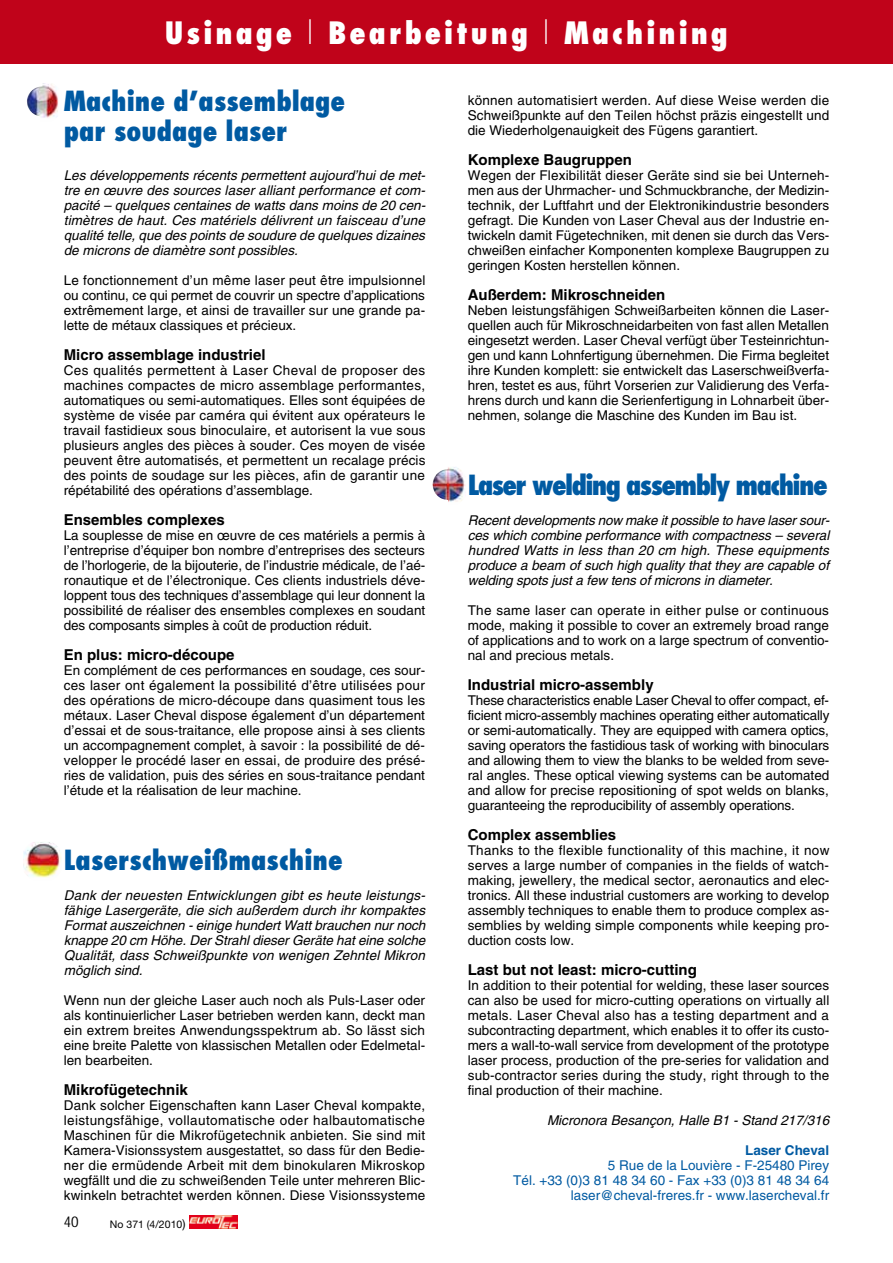
<style>
.page{position:relative;width:893px;height:1263px;background:#fff}
.page>*{position:absolute;margin:0;border:0;box-sizing:border-box;transform-origin:0 0}
.t1{font:800 condensed 30px "Futura";letter-spacing:.1em;color:#fff}
.t2{font:800 condensed 27px/30px "Futura";color:#005aa2}
.t3{font:800 condensed 27px "Futura";letter-spacing:-.06em;color:#005aa2}
.t4{font:700 15px "Helvetica";color:#000}
.t5{font:13.5px/15px "Helvetica";color:#000;text-align:justify}
.t6{font:italic 13.5px/15px "Helvetica";color:#000;text-align:justify}
.t7{font:13.5px/15px "Helvetica";color:#005aa2;text-align:right}
.t8{font:700 13.5px "Helvetica";color:#005aa2}
.t9{font:10.5px "Helvetica Neue";color:#000}
.s1{font-weight:300;font-stretch:normal}
.s2{font-size:12px}
</style>
<div class="page">
<svg style="left:189px;top:1215px;width:49px;height:13px"></svg>
<img style="left:190px;top:1215px;width:47px;height:13px">
<img style="left:27px;top:83px;width:32px;height:35px">
<img style="left:432px;top:467px;width:34px;height:35px">
<img style="left:23px;top:842px;width:38px;height:38px;border-radius:10px">
<div style="left:0;top:0;width:893px;height:64px;background:#c0031a"></div>
<h1 class="t1" style="left:165px;top:20px;width:565px">Usinage <span class="s1">l</span> Bearbeitung <span class="s1">l</span> Machining</h1>
<h2 class="t2" style="left:64px;top:88px;width:283px">Machine d’assemblage par soudage laser</h2>
<p class="t6" style="left:64px;top:169px;width:363px">Les développements récents permettent aujourd’hui de met&shy;tre en œuvre des sources laser alliant performance et com&shy;pacité – quelques centaines de watts dans moins de 20 cen&shy;timètres de haut. Ces matériels délivrent un faisceau d’une qualité telle, que des points de soudure de quelques dizaines de microns de diamètre sont possibles.</p>
<p class="t5" style="left:64px;top:274px;width:363px">Le fonctionnement d’un même laser peut être impulsionnel ou continu, ce qui permet de couvrir un spectre d’applications extrêmement large, et ainsi de travailler sur une grande pa&shy;lette de métaux classiques et précieux.</p>
<p class="t4" style="left:64px;top:349px;width:203px">Micro assemblage industriel</p>
<p class="t5" style="left:64px;top:364px;width:363px">Ces qualités permettent à Laser Cheval de proposer des machines compactes de micro assemblage performantes, automatiques ou semi-automatiques. Elles sont équipées de système de visée par caméra qui évitent aux opérateurs le travail fastidieux sous binoculaire, et autorisent la vue sous plusieurs angles des pièces à souder. Ces moyen de visée peuvent être automatisés, et permettent un recalage précis des points de soudage sur les pièces, afin de garantir une répétabilité des opérations d’assemblage.</p>
<p class="t4" style="left:64px;top:514px;width:162px">Ensembles complexes</p>
<p class="t5" style="left:64px;top:529px;width:363px">La souplesse de mise en œuvre de ces matériels a permis à l’entreprise d’équiper bon nombre d’entreprises des secteurs de l’horlogerie, de la bijouterie, de l’industrie médicale, de l’aé&shy;ronautique et de l’électronique. Ces clients industriels déve&shy;loppent tous des techniques d’assemblage qui leur donnent la possibilité de réaliser des ensembles complexes en soudant des composants simples à coût de production réduit.</p>
<p class="t4" style="left:64px;top:649px;width:172px">En plus: micro-découpe</p>
<p class="t5" style="left:64px;top:664px;width:363px">En complément de ces performances en soudage, ces sour&shy;ces laser ont également la possibilité d’être utilisées pour des opérations de micro-découpe dans quasiment tous les métaux. Laser Cheval dispose également d’un département d’essai et de sous-traitance, elle propose ainsi à ses clients un accompagnement complet, à savoir : la possibilité de dé&shy;velopper le procédé laser en essai, de produire des présé&shy;ries de validation, puis des séries en sous-traitance pendant l’étude et la réalisation de leur machine.</p>
<h2 class="t2" style="left:64px;top:847px;width:281px">Laserschweißmaschine</h2>
<p class="t6" style="left:64px;top:889px;width:363px">Dank der neuesten Entwicklungen gibt es heute leistungs&shy;fähige Lasergeräte, die sich außerdem durch ihr kompaktes Format auszeichnen - einige hundert Watt brauchen nur noch knappe 20 cm Höhe. Der Strahl dieser Geräte hat eine solche Qualität, dass Schweißpunkte von wenigen Zehntel Mikron möglich sind.</p>
<p class="t5" style="left:64px;top:994px;width:363px">Wenn nun der gleiche Laser auch noch als Puls-Laser oder als kontinuierlicher Laser betrieben werden kann, deckt man ein extrem breites Anwendungsspektrum ab. So lässt sich eine breite Palette von klassischen Metallen oder Edelmetal&shy;len bearbeiten.</p>
<p class="t4" style="left:64px;top:1084px;width:126px">Mikrofügetechnik</p>
<p class="t5" style="left:64px;top:1099px;width:363px">Dank solcher Eigenschaften kann Laser Cheval kompakte, leistungsfähige, vollautomatische oder halbautomatische Maschinen für die Mikrofügetechnik anbieten. Sie sind mit Kamera-Visionssystem ausgestattet, so dass für den Bedie&shy;ner die ermüdende Arbeit mit dem binokularen Mikroskop wegfällt und die zu schweißenden Teile unter mehreren Blic&shy;kwinkeln betrachtet werden können. Diese Visionssysteme</p>
<p class="t9" style="left:110px;top:1220px;width:77px">No 371 (4/2010<span class="s2">)</span></p>
<p class="t5" style="left:468px;top:94px;width:363px">können automatisiert werden. Auf diese Weise werden die Schweißpunkte auf den Teilen höchst präzis eingestellt und die Wiederholgenauigkeit des Fügens garantiert.</p>
<p class="t4" style="left:468px;top:154px;width:166px">Komplexe Baugruppen</p>
<p class="t5" style="left:468px;top:169px;width:363px">Wegen der Flexibilität dieser Geräte sind sie bei Unterneh&shy;men aus der Uhrmacher- und Schmuckbranche, der Medizin&shy;technik, der Luftfahrt und der Elektronikindustrie besonders gefragt. Die Kunden von Laser Cheval aus der Industrie en&shy;twickeln damit Fügetechniken, mit denen sie durch das Vers&shy;chweißen einfacher Komponenten komplexe Baugruppen zu geringen Kosten herstellen können.</p>
<p class="t4" style="left:468px;top:289px;width:199px">Außerdem: Mikroschneiden</p>
<p class="t5" style="left:468px;top:304px;width:363px">Neben leistungsfähigen Schweißarbeiten können die Laser&shy;quellen auch für Mikroschneidarbeiten von fast allen Metallen eingesetzt werden. Laser Cheval verfügt über Testeinrichtun&shy;gen und kann Lohnfertigung übernehmen. Die Firma begleitet ihre Kunden komplett: sie entwickelt das Laserschweißverfa&shy;hren, testet es aus, führt Vorserien zur Validierung des Verfa&shy;hrens durch und kann die Serienfertigung in Lohnarbeit über&shy;nehmen, solange die Maschine des Kunden im Bau ist.</p>
<h2 class="t3" style="left:468px;top:473px;width:361px">Laser welding assembly machine</h2>
<p class="t6" style="left:468px;top:514px;width:363px">Recent developments now make it possible to have laser sour&shy;ces which combine performance with compactness – several hundred Watts in less than 20 cm high. These equipments produce a beam of such high quality that they are capable of welding spots just a few tens of microns in diameter.</p>
<p class="t5" style="left:468px;top:604px;width:363px">The same laser can operate in either pulse or continuous mode, making it possible to cover an extremely broad range of applications and to work on a large spectrum of conventio&shy;nal and precious metals.</p>
<p class="t4" style="left:468px;top:679px;width:187px">Industrial micro-assembly</p>
<p class="t5" style="left:468px;top:694px;width:363px">These characteristics enable Laser Cheval to offer compact, ef&shy;ficient micro-assembly machines operating either automatically or semi-automatically. They are equipped with camera optics, saving operators the fastidious task of working with binoculars and allowing them to view the blanks to be welded from seve&shy;ral angles. These optical viewing systems can be automated and allow for precise repositioning of spot welds on blanks, guaranteeing the reproducibility of assembly operations.</p>
<p class="t4" style="left:468px;top:829px;width:150px">Complex assemblies</p>
<p class="t5" style="left:468px;top:844px;width:363px">Thanks to the flexible functionality of this machine, it now serves a large number of companies in the fields of watch&shy;making, jewellery, the medical sector, aeronautics and elec&shy;tronics. All these industrial customers are working to develop assembly techniques to enable them to produce complex as&shy;semblies by welding simple components while keeping pro&shy;duction costs low.</p>
<p class="t4" style="left:468px;top:964px;width:231px">Last but not least: micro-cutting</p>
<p class="t5" style="left:468px;top:979px;width:363px">In addition to their potential for welding, these laser sources can also be used for micro-cutting operations on virtually all metals. Laser Cheval also has a testing department and a subcontracting department, which enables it to offer its custo&shy;mers a wall-to-wall service from development of the prototype laser process, production of the pre-series for validation and sub-contractor series during the study, right through to the final production of their machine.</p>
<p class="t6" style="left:547px;top:1114px;width:284px">Micronora Besançon, Halle B1 - Stand 217/316</p>
<p class="t8" style="left:745px;top:1145px;width:86px">Laser Cheval</p>
<p class="t7" style="left:513px;top:1159px;width:317px">5 Rue de la Louvière - F-25480 Pirey<br>Tél. +33 (0)3 81 48 34 60 - Fax +33 (0)3 81 48 34 64 laser@cheval-freres.fr - www.lasercheval.fr</p>
</div>
